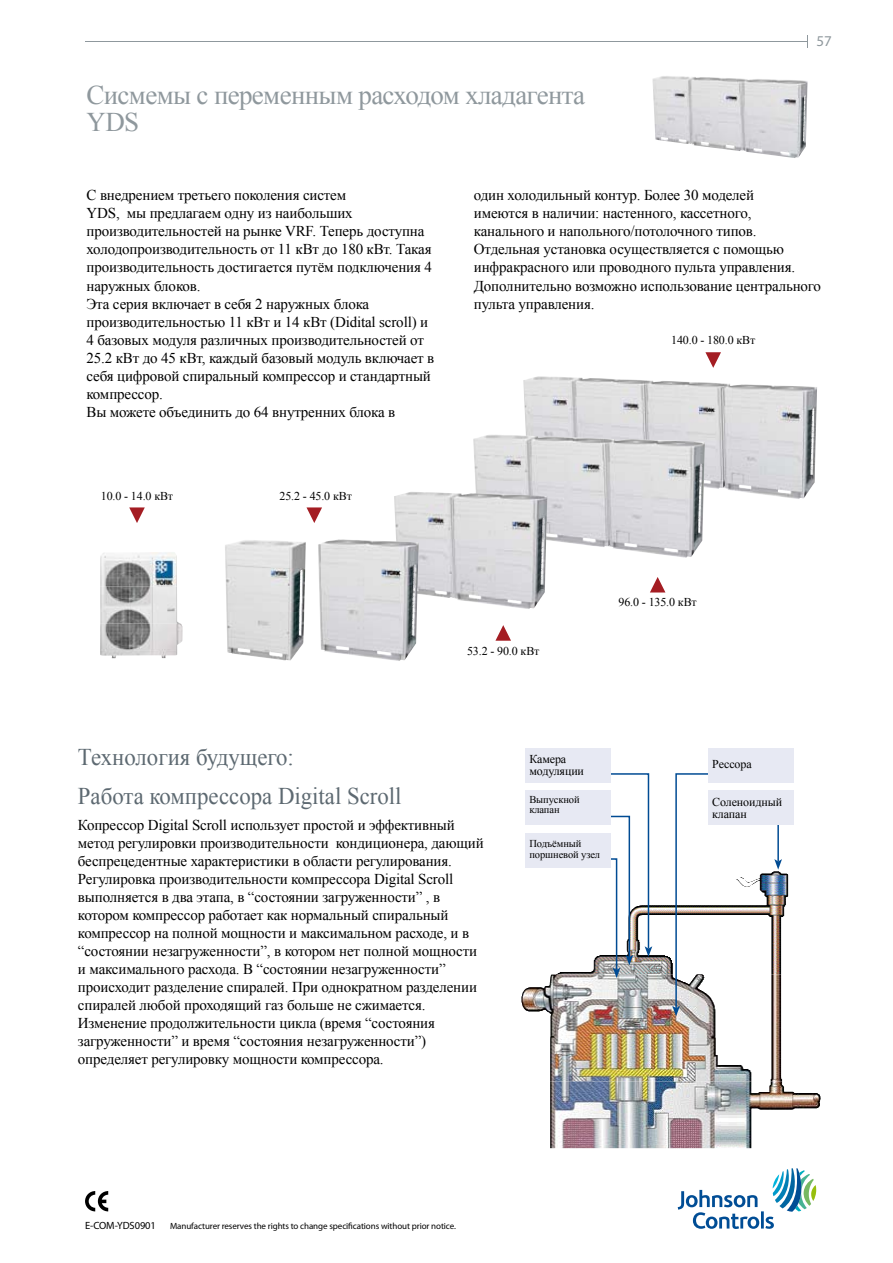
<style>
.page{position:relative;width:893px;height:1263px;background:#fff}
.page>*{position:absolute;margin:0;border:0;box-sizing:border-box;transform-origin:0 0}
.t1{font:27px/27px "Times New Roman";letter-spacing:-.025em;color:#8f989d}
.t2{font:24px/38.5px "Times New Roman";color:#5d6971;scale:.95 1}
.t3{font:15px/18px "Times New Roman";letter-spacing:-.01em;color:#000}
.t4{font:15px "Myriad Pro";color:#8f989d}
.t5{font:12px/12px "Times New Roman";letter-spacing:-.01em;color:#000}
.t6{font:10.5px/10.5px "Times New Roman";letter-spacing:-.01em;color:#000}
.t7{font:10.5px "Myriad Pro";letter-spacing:-.01em;color:#000}
.t8{font:9px "Myriad Pro";letter-spacing:-.01em;color:#000}
</style>
<div class="page">
<hr style="left:85px;top:41px;width:723px;height:1px;background:#8f989d">
<svg style="left:807px;top:35px;width:1px;height:13px"></svg>
<svg style="left:678px;top:1168px;width:138px;height:61px"></svg>
<svg style="left:85px;top:1191px;width:23px;height:20px"></svg>
<img style="left:557px;top:871px;width:231px;height:103px">
<img style="left:521px;top:974px;width:261px;height:107px">
<img style="left:550px;top:1081px;width:271px;height:67px">
<div style="left:525px;top:833px;width:85px;height:34px;background:#e7e9f3"></div>
<div style="left:525px;top:791px;width:85px;height:34px;background:#e7e9f3"></div>
<svg style="left:587px;top:772px;width:65px;height:206px"></svg>
<div style="left:525px;top:748px;width:85px;height:34px;background:#e7e9f3"></div>
<svg style="left:672px;top:773px;width:52px;height:243px"></svg>
<hr style="left:777px;top:808px;width:2px;height:53px;background:#004b93">
<svg style="left:774px;top:859px;width:8px;height:11px"></svg>
<div style="left:708px;top:748px;width:85px;height:34px;background:#e7e9f3"></div>
<div style="left:708px;top:791px;width:85px;height:34px;background:#e7e9f3"></div>
<img style="left:652px;top:76px;width:155px;height:82px">
<img style="left:100px;top:552px;width:77px;height:35px">
<img style="left:100px;top:587px;width:81px;height:37px">
<img style="left:100px;top:624px;width:83px;height:34px">
<img style="left:523px;top:376px;width:294px;height:123px">
<img style="left:473px;top:434px;width:232px;height:124px">
<img style="left:394px;top:492px;width:153px;height:117px">
<img style="left:318px;top:539px;width:101px;height:122px">
<img style="left:225px;top:540px;width:81px;height:72px">
<img style="left:226px;top:612px;width:78px;height:48px">
<svg style="left:306px;top:507px;width:16px;height:16px"></svg>
<svg style="left:129px;top:507px;width:16px;height:16px"></svg>
<svg style="left:705px;top:352px;width:16px;height:16px"></svg>
<svg style="left:650px;top:577px;width:15px;height:15px"></svg>
<svg style="left:495px;top:625px;width:16px;height:16px"></svg>
<h1 class="t1" style="left:87px;top:81px;width:500px">Сисмемы с переменным расходом хладагента<br>YDS</h1>
<p class="t4" style="left:816px;top:32px;width:17px">57</p>
<p class="t3" style="left:87px;top:186px;width:349px">С внедрением третьего поколения систем<br>YDS, мы предлагаем одну из наибольших производительностей на рынке VRF. Теперь доступна холодопроизводительность от 11 кВт до 180 кВт. Такая производительность достигается путём подключения 4 наружных блоков.<br>Эта серия включает в себя 2 наружных блока производительностью 11 кВт и 14 кВт (Didital scroll) и 4 базовых модуля различных производительностей от 25.2 кВт до 45 кВт, каждый базовый модуль включает в себя цифровой спиральный компрессор и стандартный компрессор.<br>Вы можете объединить до 64 внутренних блока в</p>
<p class="t3" style="left:474px;top:186px;width:349px">один холодильный контур. Более 30 моделей<br>имеются в наличии: настенного, кассетного, канального и напольного/потолочного типов.<br>Отдельная установка осуществляется с помощью инфракрасного или проводного пульта управления.<br>Дополнительно возможно использование центрального пульта управления.</p>
<p class="t5" style="left:671px;top:334px;width:86px">140.0 - 180.0 кВт</p>
<p class="t5" style="left:101px;top:490px;width:74px">10.0 - 14.0 кВт</p>
<p class="t5" style="left:279px;top:490px;width:74px">25.2 - 45.0 кВт</p>
<p class="t5" style="left:467px;top:644px;width:74px">53.2 - 90.0 кВт</p>
<p class="t5" style="left:618px;top:596px;width:80px">96.0 - 135.0 кВт</p>
<h2 class="t2" style="left:78px;top:737px;width:342px">Технология будущего:<br>Работа компрессора Digital Scroll</h2>
<p class="t3" style="left:78px;top:816px;width:407px">Копрессор Digital Scroll использует простой и эффективный метод регулировки производительности кондиционера, дающий беспрецедентные характеристики в области регулирования.<br>Регулировка производительности компрессора Digital Scroll выполняется в два этапа, в “состоянии загруженности” , в котором компрессор работает как нормальный спиральный компрессор на полной мощности и максимальном расходе, и в “состоянии незагруженности”, в котором нет полной мощности и максимального расхода. В “состоянии незагруженности” происходит разделение спиралей. При однократном разделении спиралей любой проходящий газ больше не сжимается.<br>Изменение продолжительности цикла (время “состояния загруженности” и время “состояния незагруженности”) определяет регулировку мощности компрессора.</p>
<p class="t5" style="left:529px;top:753px;width:56px">Камера модуляции</p>
<p class="t5" style="left:712px;top:758px;width:41px">Рессора</p>
<p class="t5" style="left:712px;top:795px;width:71px">Соленоидный клапан</p>
<p class="t6" style="left:529px;top:793px;width:52px">Выпускной клапан</p>
<p class="t6" style="left:529px;top:838px;width:72px">Подъёмный поршневой узел</p>
<p class="t7" style="left:85px;top:1219px;width:72px">E-COM-YDS0901</p>
<p class="t8" style="left:170px;top:1220px;width:287px">Manufacturer reserves the rights to change specifications without prior notice.</p>
</div>
